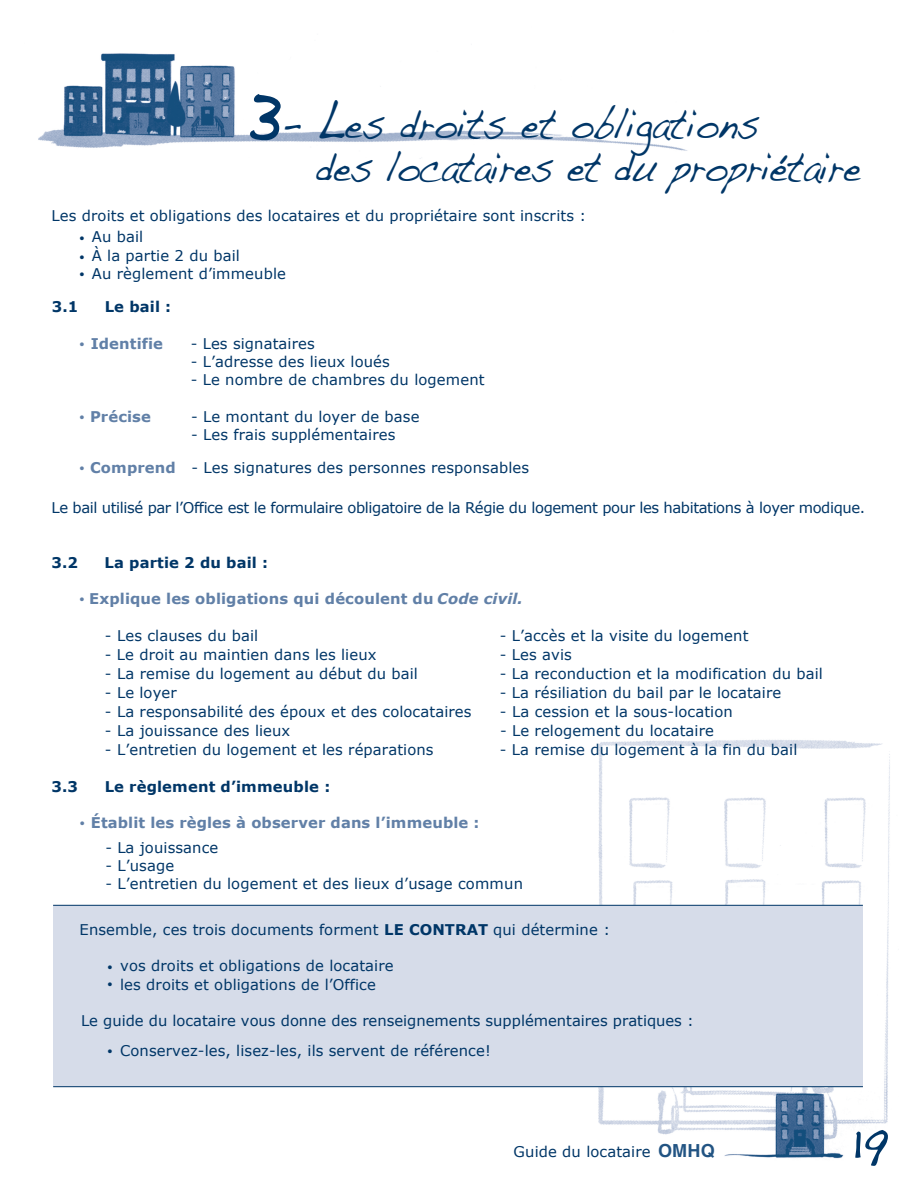
<style>
.page{position:relative;width:918px;height:1188px;background:#fff}
.page>*{position:absolute;margin:0;border:0;box-sizing:border-box;transform-origin:0 0}
.t1{font:99px "Handwriting Dakota";color:#003667;scale:.83 1}
.t2{font:57px "Handwriting Dakota";color:#003667}
.t3{font:43.2px/43.2px "Handwriting Dakota";letter-spacing:-.02em;color:#003667;scale:.83 1}
.t4{font:18px/18.1px "Myriad Pro";color:#003667;text-align:justify}
.t5{font:18px "Myriad Pro";color:#6180a7}
.t6{font:14.7px/21.3px "Verdana";letter-spacing:.01em;color:#003667}
.t7{font:700 14.7px "Verdana";letter-spacing:.01em;color:#6180a7}
.t8{font:14.7px "Verdana";letter-spacing:-.025em;color:#003667}
.t9{font:700 14.7px "Verdana";letter-spacing:.01em;color:#003667}
.s1{font-size:54px}
.s2{font-weight:700;color:#6180a7}
.s3{font-style:italic}
.s4{font-weight:700}
.s5{font-family:"Helvetica";font-weight:700;font-size:18px;color:#225483}
</style>
<div class="page">
<img style="left:585px;top:739px;width:305px;height:420px">
<div style="left:53px;top:905px;width:810px;height:182px;background:#d6dce9"></div>
<img style="left:38px;top:53px;width:650px;height:106px">
<hr style="left:53px;top:905px;width:810px;height:1px;background:#003667">
<hr style="left:53px;top:1086px;width:810px;height:1px;background:#003667">
<h1 class="t1" style="left:243px;top:45px;width:46px">3</h1>
<h3 class="t3" style="left:316px;top:101px;width:658px;text-indent:-35px">- <span class="s1">L</span>es droits et obligations<br>des locataires et du propriétaire</h3>
<p class="t6" style="left:92px;top:205px;width:496px;text-indent:-40px">Les droits et obligations des locataires et du propriétaire sont inscrits :<br>Au bail</p>
<p class="t6" style="left:92px;top:247px;width:196px;line-height:18px">À la partie 2 du bail<br>Au règlement d’immeuble</p>
<p class="t9" style="left:52px;top:298px;width:28px">3.1</p>
<p class="t9" style="left:105px;top:298px;width:68px">Le bail :</p>
<p class="t7" style="left:91px;top:334px;width:74px">Identifie</p>
<p class="t6" style="left:191px;top:333px;width:126px">- Les signataires</p>
<p class="t6" style="left:191px;top:351px;width:201px">- L’adresse des lieux loués</p>
<p class="t6" style="left:191px;top:369px;width:295px">- Le nombre de chambres du logement</p>
<p class="t7" style="left:90px;top:407px;width:62px">Précise</p>
<p class="t6" style="left:191px;top:406px;width:230px">- Le montant du loyer de base</p>
<p class="t6" style="left:191px;top:424px;width:206px">- Les frais supplémentaires</p>
<p class="t6" style="left:90px;top:457px;width:441px"><span class="s2">Comprend</span> - Les signatures des personnes responsables</p>
<p class="t8" style="left:52px;top:498px;width:815px">Le bail utilisé par l’Office est le formulaire obligatoire de la Régie du logement pour les habitations à loyer modique.</p>
<p class="t4" style="left:80px;top:228px;width:7px">• • •</p>
<p class="t5" style="left:80px;top:332px;width:7px">•</p>
<p class="t5" style="left:80px;top:405px;width:7px">•</p>
<p class="t5" style="left:80px;top:456px;width:7px">•</p>
<p class="t9" style="left:52px;top:553px;width:28px">3.2</p>
<p class="t9" style="left:105px;top:553px;width:165px">La partie 2 du bail :</p>
<p class="t7" style="left:89px;top:589px;width:435px">Explique les obligations qui découlent du <span class="s3">Code civil.</span></p>
<p class="t6" style="left:105px;top:625px;width:155px">- Les clauses du bail</p>
<p class="t6" style="left:500px;top:625px;width:250px">- L’accès et la visite du logement</p>
<p class="t6" style="left:105px;top:644px;width:273px">- Le droit au maintien dans les lieux</p>
<p class="t6" style="left:500px;top:644px;width:74px">- Les avis</p>
<p class="t6" style="left:105px;top:663px;width:315px">- La remise du logement au début du bail</p>
<p class="t6" style="left:500px;top:663px;width:325px">- La reconduction et la modification du bail</p>
<p class="t6" style="left:105px;top:682px;width:74px">- Le loyer</p>
<p class="t6" style="left:500px;top:682px;width:283px">- La résiliation du bail par le locataire</p>
<p class="t6" style="left:105px;top:701px;width:368px">- La responsabilité des époux et des colocataires</p>
<p class="t6" style="left:500px;top:701px;width:234px">- La cession et la sous-location</p>
<p class="t6" style="left:105px;top:720px;width:187px">- La jouissance des lieux</p>
<p class="t6" style="left:500px;top:720px;width:215px">- Le relogement du locataire</p>
<p class="t6" style="left:105px;top:739px;width:330px">- L’entretien du logement et les réparations</p>
<p class="t6" style="left:500px;top:739px;width:299px">- La remise du logement à la fin du bail</p>
<p class="t9" style="left:52px;top:777px;width:28px">3.3</p>
<p class="t9" style="left:105px;top:777px;width:227px">Le règlement d’immeuble :</p>
<p class="t7" style="left:91px;top:813px;width:390px">Établit les règles à observer dans l’immeuble :</p>
<p class="t6" style="left:105px;top:837px;width:114px">- La jouissance</p>
<p class="t6" style="left:105px;top:855px;width:70px">- L’usage</p>
<p class="t6" style="left:105px;top:873px;width:419px">- L’entretien du logement et des lieux d’usage commun</p>
<p class="t6" style="left:80px;top:919px;width:532px">Ensemble, ces trois documents forment <span class="s4">LE CONTRAT</span> qui détermine :</p>
<p class="t6" style="left:120px;top:957px;width:275px;line-height:18.3px">vos droits et obligations de locataire les droits et obligations de l’Office</p>
<p class="t6" style="left:120px;top:1006px;width:575px;line-height:30.3px;text-indent:-39px">Le guide du locataire vous donne des renseignements supplémentaires pratiques :<br>Conservez-les, lisez-les, ils servent de référence!</p>
<p class="t5" style="left:80px;top:587px;width:7px">•</p>
<p class="t5" style="left:80px;top:811px;width:7px">•</p>
<p class="t4" style="left:108px;top:956px;width:7px">• •</p>
<p class="t4" style="left:107px;top:1041px;width:7px">•</p>
<p class="t6" style="left:514px;top:1141px;width:203px">Guide du locataire <span class="s5">OMHQ</span></p>
<h2 class="t2" style="left:851px;top:1104px;width:38px">19</h2>
</div>
